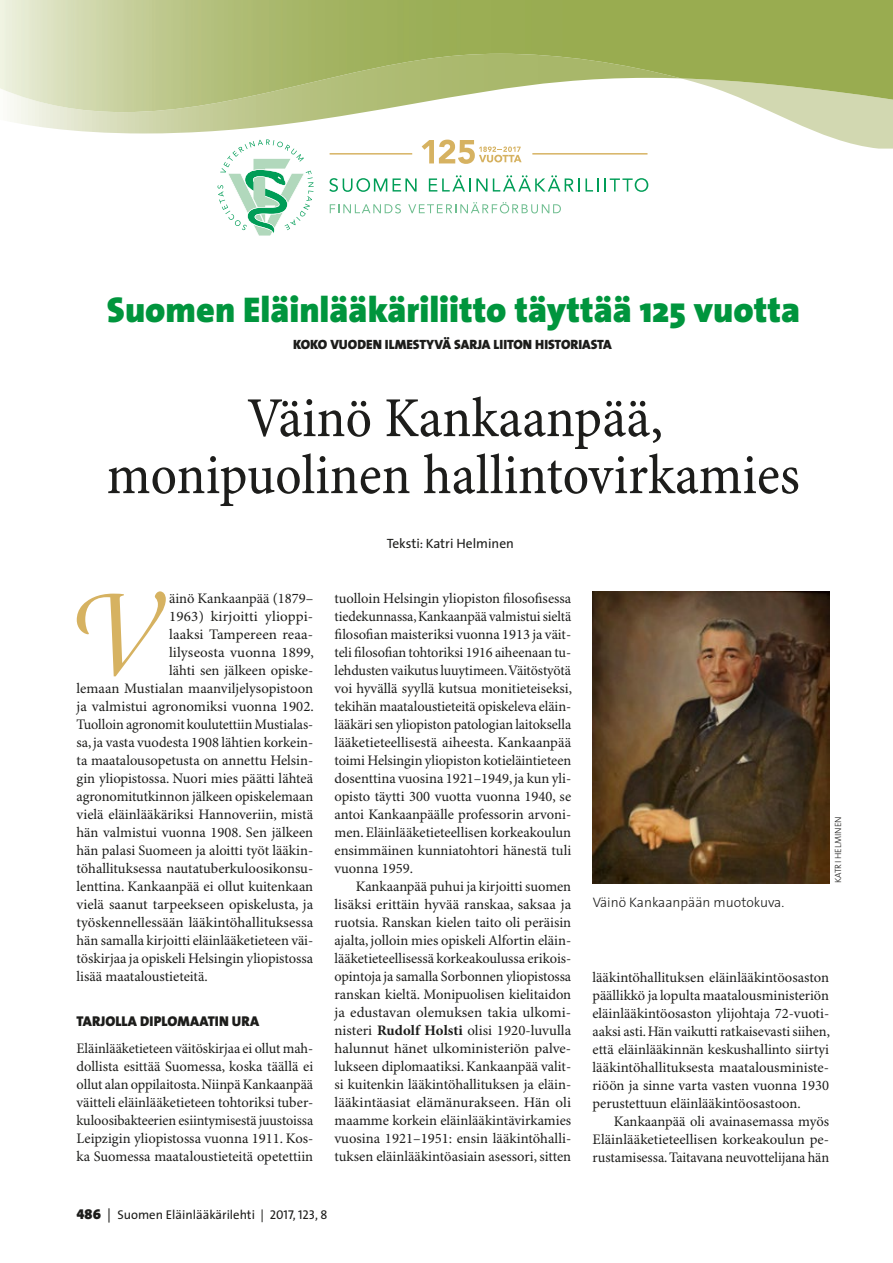
<style>
.page{position:relative;width:893px;height:1263px;background:#fff}
.page>*{position:absolute;margin:0;border:0;box-sizing:border-box;transform-origin:0 0}
.t1{font:123.15px "Minion MM Sw 367 585 72";color:#d6b261}
.t2{font:57px/57px "Minion Pro Cn Capt";color:#1d1d1b;text-align:center}
.t3{font:900 36px "The Sans";color:#00953d}
.t4{font:14.55px/18px "Minion Pro";color:#1d1d1b;text-align:justify}
.t5{font:900 14.25px "The Sans";color:#1d1d1b}
.t6{font:300 13.8px "The Sans";color:#1d1d1b}
.t7{font:900 13.5px "The Sans";color:#1d1d1b}
.t8{font:13.5px "The Sans";color:#1d1d1b}
.t9{font:12.75px "The Sans";color:#1d1d1b}
.t10{font:300 9px "The Sans";color:#1d1d1b}
.s1{font-weight:700}
.s2{font-family:"The Sans Black Caps";font-size:14.25px}
.s3{font-size:14.25px}
.s4{font-family:"The Sans Caps"}
</style>
<div class="page">
<svg style="left:772px;top:112px;width:121px;height:37px"></svg>
<svg style="left:10px;top:112px;width:355px;height:21px"></svg>
<img style="left:0;top:0;width:893px;height:112px">
<svg style="left:422px;top:140px;width:100px;height:24px"></svg>
<svg style="left:330px;top:204px;width:71px;height:9px"></svg>
<svg style="left:408px;top:202px;width:153px;height:11px"></svg>
<svg style="left:329px;top:178px;width:58px;height:14px"></svg>
<svg style="left:393px;top:178px;width:24px;height:14px"></svg>
<svg style="left:429px;top:175px;width:58px;height:17px"></svg>
<svg style="left:493px;top:175px;width:155px;height:17px"></svg>
<svg style="left:218px;top:139px;width:96px;height:97px"></svg>
<hr style="left:330px;top:153px;width:82px;height:2px;background:#d6b261">
<hr style="left:532px;top:153px;width:115px;height:2px;background:#d6b261">
<img style="left:593px;top:592px;width:236px;height:292px">
<h3 class="t3" style="left:107px;top:279px;width:695px">Suomen Eläinlääkäriliitto täyttää 125 vuotta</h3>
<p class="t7" style="left:293px;top:333px;width:320px">KOKO VUODEN ILMESTYVÄ SARJA LIITON HISTORIASTA</p>
<h2 class="t2" style="left:107px;top:392px;width:695px">Väinö Kankaanpää, monipuolinen hallintovirkamies</h2>
<p class="t8" style="left:387px;top:532px;width:129px">Teksti: Katri Helminen</p>
<h1 class="t1" style="left:67px;top:586px;width:96px">V</h1>
<p class="t4" style="left:169px;top:589px;width:146px">äinö Kankaanpää (1879–</p>
<p class="t4" style="left:169px;top:607px;width:146px">1963) kirjoitti ylioppi-</p>
<p class="t4" style="left:169px;top:625px;width:146px">laaksi Tampereen reaa-</p>
<p class="t4" style="left:169px;top:643px;width:146px">lilyseosta vuonna 1899,</p>
<p class="t4" style="left:169px;top:661px;width:146px">lähti sen jälkeen opiske-</p>
<p class="t4" style="left:77px;top:679px;width:238px">lemaan Mustialan maanviljelysopistoon</p>
<p class="t4" style="left:77px;top:697px;width:239px">ja valmistui agronomiksi vuonna 1902.</p>
<p class="t4" style="left:77px;top:715px;width:238px">Tuolloin agronomit koulutettiin Mustialas-</p>
<p class="t4" style="left:77px;top:733px;width:238px">sa, ja vasta vuodesta 1908 lähtien korkein-</p>
<p class="t4" style="left:77px;top:751px;width:238px">ta maatalousopetusta on annettu Helsin-</p>
<p class="t4" style="left:77px;top:769px;width:238px">gin yliopistossa. Nuori mies päätti lähteä</p>
<p class="t4" style="left:77px;top:787px;width:238px">agronomitutkinnon jälkeen opiskelemaan</p>
<p class="t4" style="left:77px;top:805px;width:238px">vielä eläinlääkäriksi Hannoveriin, mistä</p>
<p class="t4" style="left:77px;top:823px;width:238px">hän valmistui vuonna 1908. Sen jälkeen</p>
<p class="t4" style="left:77px;top:841px;width:238px">hän palasi Suomeen ja aloitti työt lääkin-</p>
<p class="t4" style="left:77px;top:859px;width:238px">töhallituksessa nautatuberkuloosikonsu-</p>
<p class="t4" style="left:77px;top:877px;width:238px">lenttina. Kankaanpää ei ollut kuitenkaan</p>
<p class="t4" style="left:77px;top:895px;width:238px">vielä saanut tarpeekseen opiskelusta, ja</p>
<p class="t4" style="left:77px;top:913px;width:238px">työskennellessään lääkintöhallituksessa</p>
<p class="t4" style="left:77px;top:931px;width:238px">hän samalla kirjoitti eläinlääketieteen väi-</p>
<p class="t4" style="left:77px;top:949px;width:238px">töskirjaa ja opiskeli Helsingin yliopistossa</p>
<p class="t4" style="left:77px;top:967px;width:133px">lisää maataloustieteitä.</p>
<p class="t5" style="left:77px;top:1009px;width:184px">TARJOLLA DIPLOMAATIN URA</p>
<p class="t4" style="left:77px;top:1039px;width:238px">Eläinlääketieteen väitöskirjaa ei ollut mah&shy;dollista esittää Suomessa, koska täällä ei ollut alan oppilaitosta. Niinpä Kankaanpää väitteli eläinlääketieteen tohtoriksi tuber&shy;kuloosibakteerien esiintymisestä juustoissa Leipzigin yliopistossa vuonna 1911. Kos&shy;ka Suomessa maataloustieteitä opetettiin</p>
<p class="t4" style="left:334px;top:589px;width:239px">tuolloin Helsingin yliopiston filosofisessa tiedekunnassa, Kankaanpää valmistui sieltä filosofian maisteriksi vuonna 1913 ja väit&shy;teli filosofian tohtoriksi 1916 aiheenaan tu&shy;lehdusten vaikutus luuytimeen. Väitöstyötä voi hyvällä syyllä kutsua monitieteiseksi, tekihän maataloustieteitä opiskeleva eläin&shy;lääkäri sen yliopiston patologian laitoksella lääketieteellisestä aiheesta. Kankaanpää toimi Helsingin yliopiston kotieläintieteen dosenttina vuosina 1921–1949, ja kun yli&shy;opisto täytti 300 vuotta vuonna 1940, se antoi Kankaanpäälle professorin arvoni&shy;men. Eläinlääketieteellisen korkeakoulun ensimmäinen kunniatohtori hänestä tuli vuonna 1959.</p>
<p class="t4" style="left:334px;top:877px;width:238px;text-indent:21px">Kankaanpää puhui ja kirjoitti suomen lisäksi erittäin hyvää ranskaa, saksaa ja ruotsia. Ranskan kielen taito oli peräisin ajalta, jolloin mies opiskeli Alfortin eläin&shy;lääketieteellisessä korkeakoulussa erikois&shy;opintoja ja samalla Sorbonnen yliopistossa ranskan kieltä. Monipuolisen kielitaidon ja edustavan olemuksen takia ulkomi&shy;nisteri <span class="s1">Rudolf Holsti</span> olisi 1920-luvulla halunnut hänet ulkoministeriön palve&shy;lukseen diplomaatiksi. Kankaanpää valit&shy;si kuitenkin lääkintöhallituksen ja eläin&shy;lääkintäasiat elämänurakseen. Hän oli maamme korkein eläinlääkintävirkamies vuosina 1921–1951: ensin lääkintöhalli&shy;tuksen eläinlääkintöasiain asessori, sitten</p>
<p class="t9" style="left:77px;top:1204px;width:252px"><span class="s2">486</span> <span class="s3">|</span> Suomen Eläinlääkärilehti | <span class="s4">2017, 123, 8</span></p>
<p class="t6" style="left:593px;top:891px;width:193px">Väinö Kankaanpään muotokuva.</p>
<p class="t10" style="left:831px;top:883px;width:68px;rotate:-90deg">KATRI HELMINEN</p>
<p class="t4" style="left:592px;top:969px;width:239px">lääkintöhallituksen eläinlääkintöosaston päällikkö ja lopulta maatalousministeriön eläinlääkintöosaston ylijohtaja 72-vuoti&shy;aaksi asti. Hän vaikutti ratkaisevasti siihen, että eläinlääkinnän keskushallinto siirtyi lääkintöhallituksesta maatalousministe&shy;riöön ja sinne varta vasten vuonna 1930 perustettuun eläinlääkintöosastoon.</p>
<p class="t4" style="left:592px;top:1113px;width:238px;text-indent:21px">Kankaanpää oli avainasemassa myös Eläinlääketieteellisen korkeakoulun pe&shy;rustamisessa. Taitavana neuvottelijana hän</p>
</div>
